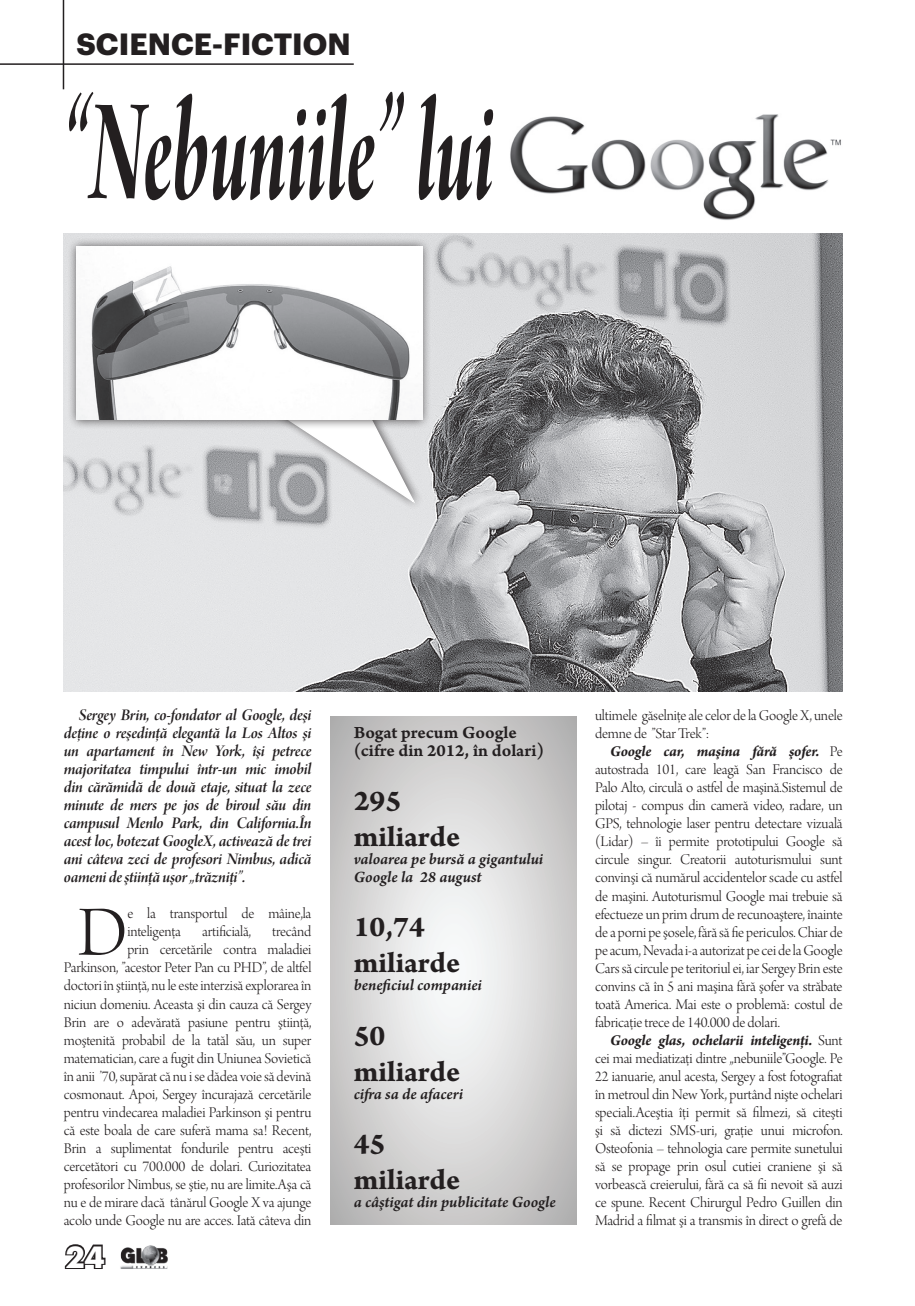
<style>
.page{position:relative;width:915px;height:1306px;background:#fff}
.page>*{position:absolute;margin:0;border:0;box-sizing:border-box;transform-origin:0 0}
.t1{font:154.35px "Arno Pro Bold Italic Display";letter-spacing:-.005em;color:#231f20;scale:.54 1}
.t2{font:74.25px "Arno Pro Light Display";color:#231f20}
.t3{font:30.75px/36px "Arno Pro Bold Sm Text";color:#231f20}
.t4{font:700 30px "Graphik";color:#231f20}
.t5{font:700 30px "Graphik";color:#fff}
.t6{font:18px/18px "Arno Pro Smbd Caption";color:#231f20}
.t7{font:17.25px/18px "Arno Pro Smbd Italic Display";letter-spacing:-.015em;color:#231f20;text-align:justify}
.t8{font:16.5px/18px "Arno Pro Smbd Italic Sm Text";letter-spacing:-.005em;color:#231f20}
.t9{font:15.75px/18px "Arno Pro Light Display";letter-spacing:-.01em;color:#231f20}
.t10{font:italic 700 15.75px "Arno Pro";letter-spacing:-.015em;color:#231f20}
.s1{font-family:"Arno Pro Light Display";font-weight:400;font-style:normal}
</style>
<div class="page">
<svg style="left:64px;top:1244px;width:42px;height:25px"></svg>
<img style="left:120px;top:1245px;width:48px;height:24px">
<hr style="left:63px;top:0;width:1px;height:89px;background:#231f20">
<hr style="left:0;top:63px;width:353px;height:2px;background:#231f20">
<img style="left:510px;top:114px;width:331px;height:106px">
<img style="left:64px;top:234px;width:778px;height:457px">
<svg style="left:233px;top:310px;width:232px;height:239px;background:#c1c2c4"></svg>
<svg style="left:244px;top:429px;width:171px;height:74px"></svg>
<div style="left:67px;top:237px;width:364px;height:192px;background:#231f20;opacity:.75"></div>
<img style="left:77px;top:247px;width:345px;height:172px">
<svg style="left:330px;top:716px;width:246px;height:508px;background:#d6d5d5"></svg>
<h3 class="t4" style="left:77px;top:21px;width:275px">SCIENCE-FICTION</h3>
<h1 class="t1" style="left:62px;top:65px;width:801px">“Nebuniile” lui</h1>
<p class="t7" style="left:64px;top:707px;width:249px;text-indent:15px">Sergey Brin, co-fondator al Google, deşi deţine o reşedinţă elegantă la Los Altos şi un apartament în New York, îşi petrece majoritatea timpului într-un mic imobil din cărămidă de două etaje, situat la zece minute de mers pe jos de biroul său din campusul Menlo Park, din California.În acest loc, botezat GoogleX, activează de trei ani câteva zeci de profesori Nimbus, adică oameni de ştiinţă uşor „trăzniţi”.</p>
<h2 class="t2" style="left:78px;top:892px;width:52px">D</h2>
<p class="t9" style="left:127px;top:905px;width:185px">e la transportul de mâine,la inteligenţa</p>
<p class="t9" style="left:64px;top:923px;width:249px;text-align:right">trecând<br>prin cercetările contra maladiei<br>Parkinson, ”acestor Peter Pan cu PHD”, de altfel doctori în ştiinţă, nu le este interzisă explorarea în niciun domeniu. Aceasta şi din cauza că Sergey Brin are o adevărată pasiune pentru ştiinţă, moştenită probabil de la tatăl său, un super matematician, care a fugit din Uniunea Sovietică în anii ’70, supărat că nu i se dădea voie să devină cosmonaut. Apoi, Sergey încurajază cercetările pentru vindecarea maladiei Parkinson şi pentru că este boala de care suferă mama sa! Recent, Brin a suplimentat fondurile pentru aceşti cercetători cu 700.000 de dolari. Curiozitatea profesorilor Nimbus, se ştie, nu are limite.Aşa că nu e de mirare dacă tânărul Google X va ajunge acolo unde Google nu are acces. Iată câteva din</p>
<p class="t9" style="left:202px;top:923px;width:50px">artificială,</p>
<h3 class="t5" style="left:66px;top:1233px;width:40px">24</h3>
<p class="t6" style="left:353px;top:724px;width:192px">Bogat precum Google (cifre din 2012, în dolari)</p>
<h3 class="t3" style="left:353px;top:784px;width:108px">295 miliarde</h3>
<p class="t8" style="left:353px;top:851px;width:191px">valoarea pe bursă a gigantului<br>Google la 28 august</p>
<h3 class="t3" style="left:353px;top:910px;width:108px">10,74 miliarde</h3>
<p class="t8" style="left:353px;top:977px;width:130px">beneficiul companiei</p>
<h3 class="t3" style="left:353px;top:1018px;width:108px">50 miliarde</h3>
<p class="t8" style="left:353px;top:1085px;width:111px">cifra sa de afaceri</p>
<h3 class="t3" style="left:353px;top:1126px;width:108px">45 miliarde</h3>
<p class="t8" style="left:353px;top:1193px;width:203px">a câştigat din publicitate Google</p>
<p class="t9" style="left:595px;top:707px;width:249px">ultimele găselniţe ale celor de la Google X, unele demne de ”Star Trek”:</p>
<p class="t10" style="left:610px;top:742px;width:234px">Google car, maşina fără şofer. <span class="s1">Pe</span></p>
<p class="t9" style="left:595px;top:761px;width:249px;text-align:justify">autostrada 101, care leagă San Francisco de Palo Alto, circulă o astfel de maşină.Sistemul de pilotaj - compus din cameră video, radare, un GPS, tehnologie laser pentru detectare vizuală (Lidar) – îi permite prototipului Google să circule singur. Creatorii autoturismului sunt convinşi că numărul accidentelor scade cu astfel de maşini. Autoturismul Google mai trebuie să efectueze un prim drum de recunoaştere, înainte de a porni pe şosele, fără să fie periculos. Chiar de pe acum, Nevada i-a autorizat pe cei de la Google Cars să circule pe teritoriul ei, iar Sergey Brin este convins că în 5 ani maşina fără şofer va străbate toată America. Mai este o problemă: costul de fabricaţie trece de 140.000 de dolari.</p>
<p class="t10" style="left:610px;top:1030px;width:234px">Google glas, ochelarii inteligenţi. <span class="s1">Sunt</span></p>
<p class="t9" style="left:595px;top:1049px;width:249px;text-align:justify">cei mai mediatizaţi dintre „nebuniile”Google. Pe 22 ianuarie, anul acesta, Sergey a fost fotografiat în metroul din New York, purtând nişte ochelari speciali.Aceştia îţi permit să filmezi, să citeşti şi să dictezi SMS-uri, graţie unui microfon.<br>Osteofonia – tehnologia care permite sunetului să se propage prin osul cutiei craniene şi să vorbească creierului, fără ca să fii nevoit să auzi ce spune. Recent Chirurgul Pedro Guillen din Madrid a filmat şi a transmis în direct o grefă de</p>
</div>
